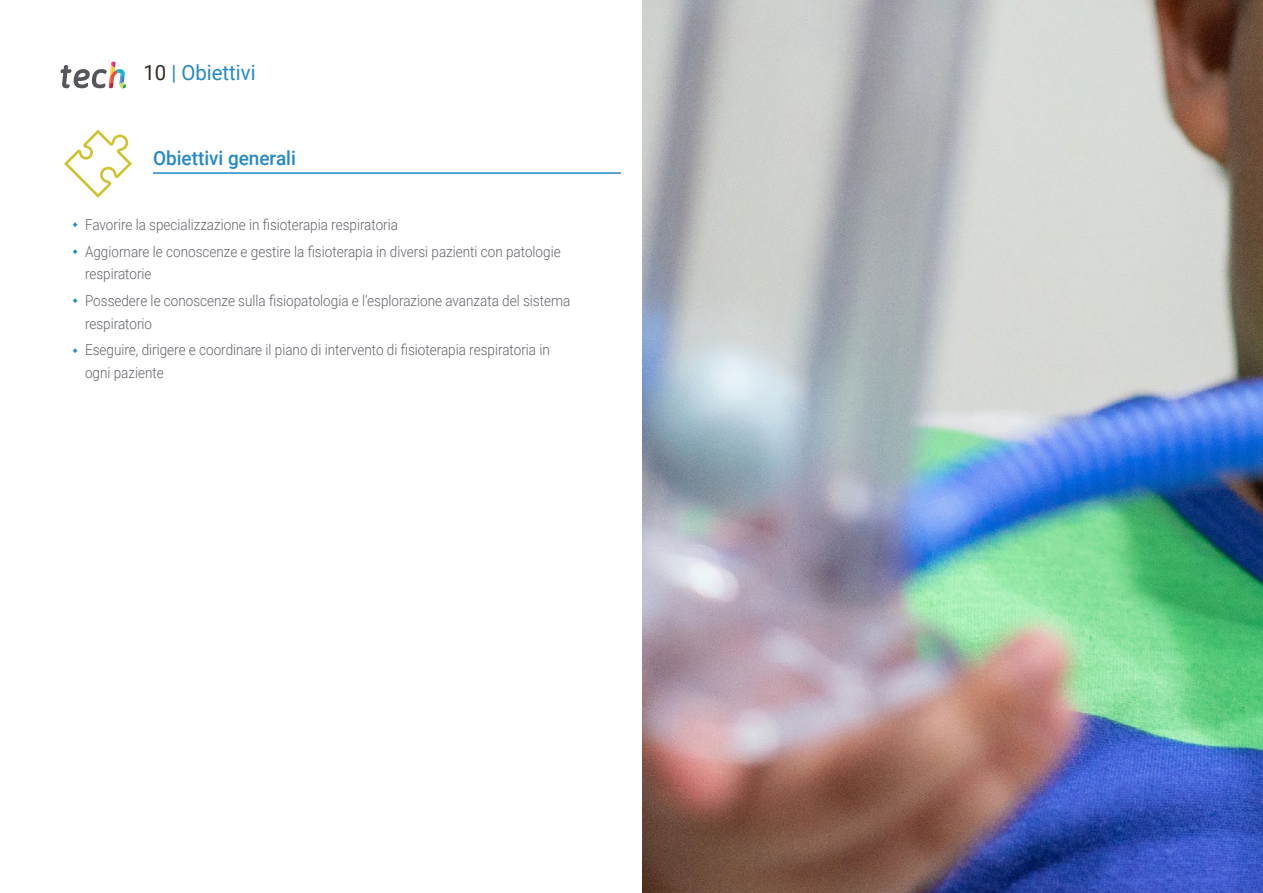
<style>
.page{position:relative;width:1263px;height:893px;background:#fff}
.page>*{position:absolute;margin:0;border:0;box-sizing:border-box;transform-origin:0 0}
.t1{font:21px "Roboto";color:#2488c9}
.t2{font:500 19.5px "Roboto";color:#2488c9}
.t3{font:300 15px/26.7px "Roboto";color:#61646a;scale:.9 1}
.s1{color:#312e20}
</style>
<div class="page">
<hr style="left:153px;top:173px;width:468px;height:1px;background:#2488c9">
<svg style="left:64px;top:130px;width:68px;height:68px"></svg>
<img style="left:642px;top:0;width:621px;height:893px">
<svg style="left:61px;top:62px;width:65px;height:27px"></svg>
<h1 class="t1" style="left:144px;top:57px;width:114px"><span class="s1">10</span> | Obiettivi</h1>
<h2 class="t2" style="left:153px;top:144px;width:144px">Obiettivi generali</h2>
<p class="t3" style="left:85px;top:211px;width:530px">Favorire la specializzazione in fisioterapia respiratoria<br>Aggiornare le conoscenze e gestire la fisioterapia in diversi pazienti con patologie</p>
<p class="t3" style="left:85px;top:260px;width:541px">respiratorie<br>Possedere le conoscenze sulla fisiopatologia e l’esplorazione avanzata del sistema</p>
<p class="t3" style="left:85px;top:309px;width:518px">respiratorio<br>Eseguire, dirigere e coordinare il piano di intervento di fisioterapia respiratoria in</p>
<p class="t3" style="left:85px;top:359px;width:89px">ogni paziente</p>
</div>
